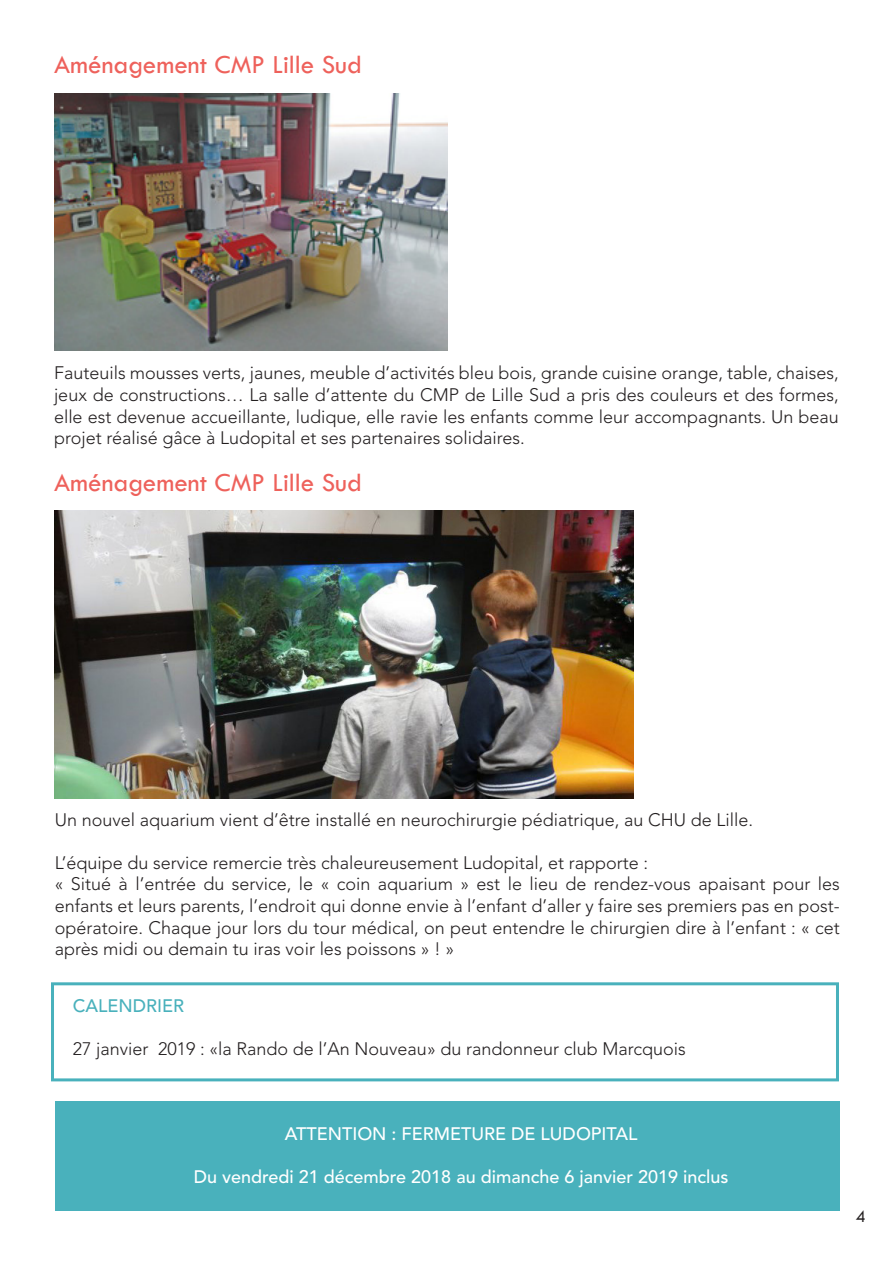
<style>
.page{position:relative;width:893px;height:1263px;background:#fff}
.page>*{position:absolute;margin:0;border:0;box-sizing:border-box;transform-origin:0 0}
.t1{font:27px "Tw Cen";color:#ee615b}
.t2{font:300 18px/21.6px "Avenir LT Std";color:#231f20;text-align:justify}
.t3{font:500 18px "Avenir LT Std";color:#fff}
.t4{font:500 18px "Avenir LT Std";color:#49b1bc}
.t5{font:18px "Tw Cen";color:#231f20}
</style>
<div class="page">
<img style="left:55px;top:93px;width:392px;height:258px">
<div style="left:55px;top:1101px;width:785px;height:109px;background:#49b1bc"></div>
<div style="left:51px;top:982px;width:788px;height:99px;border:3px solid #49b1bc"></div>
<img style="left:55px;top:510px;width:579px;height:288px">
<h1 class="t1" style="left:54px;top:48px;width:309px">Aménagement CMP Lille Sud</h1>
<p class="t2" style="left:54px;top:362px;width:786px">Fauteuils mousses verts, jaunes, meuble d’activités bleu bois, grande cuisine orange, table, chaises, jeux de constructions… La salle d’attente du CMP de Lille Sud a pris des couleurs et des formes, elle est devenue accueillante, ludique, elle ravie les enfants comme leur accompagnants. Un beau projet réalisé gâce à Ludopital et ses partenaires solidaires.</p>
<h1 class="t1" style="left:54px;top:466px;width:309px">Aménagement CMP Lille Sud</h1>
<p class="t2" style="left:55px;top:808px;width:700px">Un nouvel aquarium vient d’être installé en neurochirurgie pédiatrique, au CHU de Lille.</p>
<p class="t2" style="left:55px;top:852px;width:786px;text-align:left">L’équipe du service remercie très chaleureusement Ludopital, et rapporte :<br>« Situé à l’entrée du service, le « coin aquarium » est le lieu de rendez-vous apaisant pour les enfants et leurs parents, l’endroit qui donne envie à l’enfant d’aller y faire ses premiers pas en post&shy;opératoire. Chaque jour lors du tour médical, on peut entendre le chirurgien dire à l’enfant : « cet après midi ou demain tu iras voir les poissons » ! »</p>
<p class="t4" style="left:73px;top:995px;width:113px">CALENDRIER</p>
<p class="t2" style="left:73px;top:1038px;width:614px">27 janvier 2019 : «la Rando de l’An Nouveau» du randonneur club Marcquois</p>
<p class="t3" style="left:285px;top:1123px;width:354px">ATTENTION : FERMETURE DE LUDOPITAL</p>
<p class="t3" style="left:194px;top:1166px;width:536px">Du vendredi 21 décembre 2018 au dimanche 6 janvier 2019 inclus</p>
<p class="t5" style="left:856px;top:1206px;width:11px">4</p>
</div>
